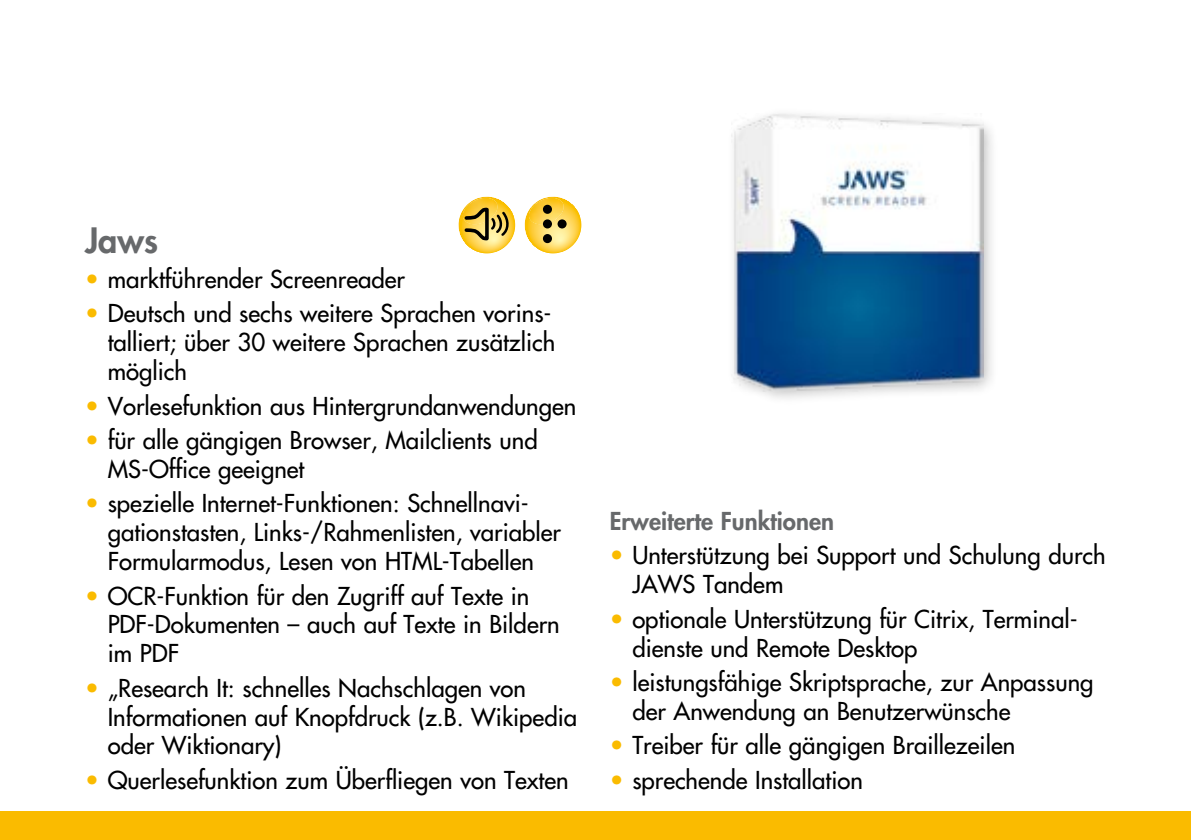
<style>
.page{position:relative;width:1191px;height:840px;background:#fff}
.page>*{position:absolute;margin:0;border:0;box-sizing:border-box;transform-origin:0 0}
.Subhead{font:800 34px "Futura Std";color:#67696b}
.t1{font:500 24px/28.8px "Futura Std";color:#000}
.Aufzählung{font:800 24px "Futura Std";color:#67696b}
.s1{color:#fabb00}
</style>
<div class="page">
<svg style="left:458px;top:196px;width:57px;height:57px"></svg>
<svg style="left:524px;top:196px;width:57px;height:57px"></svg>
<img style="left:563px;top:198px;width:1px;height:21px">
<img style="left:529px;top:198px;width:34px;height:26px">
<div style="left:543px;top:205px;width:9px;height:9px;background:#000;border-radius:50%"></div>
<div style="left:543px;top:219px;width:9px;height:9px;background:#000;border-radius:50%"></div>
<div style="left:557px;top:219px;width:9px;height:9px;background:#000;border-radius:50%"></div>
<div style="left:543px;top:234px;width:9px;height:9px;background:#000;border-radius:50%"></div>
<div style="left:727px;top:107px;width:272px;height:298px;background:#000;opacity:.29"></div>
<img style="left:731px;top:114px;width:252px;height:277px">
<div style="left:0;top:811px;width:1191px;height:28px;background:#fabb00"></div>
<p class="Subhead" style="left:85px;top:219px;width:74px">Jaws</p>
<p class="t1" style="left:85px;top:264px;width:321px"><span class="s1">•</span> marktführender Screenreader</p>
<p class="t1" style="left:108px;top:299px;width:449px;text-indent:-23px"><span class="s1">•</span> Deutsch und sechs weitere Sprachen vorins&shy;talliert; über 30 weitere Sprachen zusätzlich möglich</p>
<p class="t1" style="left:85px;top:391px;width:493px"><span class="s1">•</span> Vorlesefunktion aus Hintergrundanwendungen</p>
<p class="t1" style="left:108px;top:425px;width:431px;text-indent:-23px"><span class="s1">•</span> für alle gängigen Browser, Mailclients und<br>MS-Office geeignet</p>
<p class="t1" style="left:108px;top:489px;width:455px;text-indent:-23px"><span class="s1">•</span> spezielle Internet-Funktionen: Schnellnavi&shy;gationstasten, Links-/Rahmenlisten, variabler<br>Formularmodus, Lesen von HTML-Tabellen</p>
<p class="t1" style="left:108px;top:581px;width:453px;text-indent:-23px"><span class="s1">•</span> OCR-Funktion für den Zugriff auf Texte in<br>PDF-Dokumenten – auch auf Texte in Bildern im PDF</p>
<p class="t1" style="left:108px;top:673px;width:471px;text-indent:-23px"><span class="s1">•</span> „Research It: schnelles Nachschlagen von<br>Informationen auf Knopfdruck (z.B. Wikipedia oder Wiktionary)</p>
<p class="t1" style="left:85px;top:765px;width:485px"><span class="s1">•</span> Querlesefunktion zum Überfliegen von Texten</p>
<p class="Aufzählung" style="left:609px;top:505px;width:226px">Erweiterte Funktionen</p>
<p class="t1" style="left:632px;top:541px;width:475px;text-indent:-23px"><span class="s1">•</span> Unterstützung bei Support und Schulung durch<br>JAWS Tandem</p>
<p class="t1" style="left:632px;top:604px;width:447px;text-indent:-23px"><span class="s1">•</span> optionale Unterstützung für Citrix, Terminal&shy;dienste und Remote Desktop</p>
<p class="t1" style="left:632px;top:667px;width:463px;text-indent:-23px"><span class="s1">•</span> leistungsfähige Skriptsprache, zur Anpassung der Anwendung an Benutzerwünsche</p>
<p class="t1" style="left:609px;top:730px;width:407px"><span class="s1">•</span> Treiber für alle gängigen Braillezeilen</p>
<p class="t1" style="left:609px;top:765px;width:255px"><span class="s1">•</span> sprechende Installation</p>
</div>
